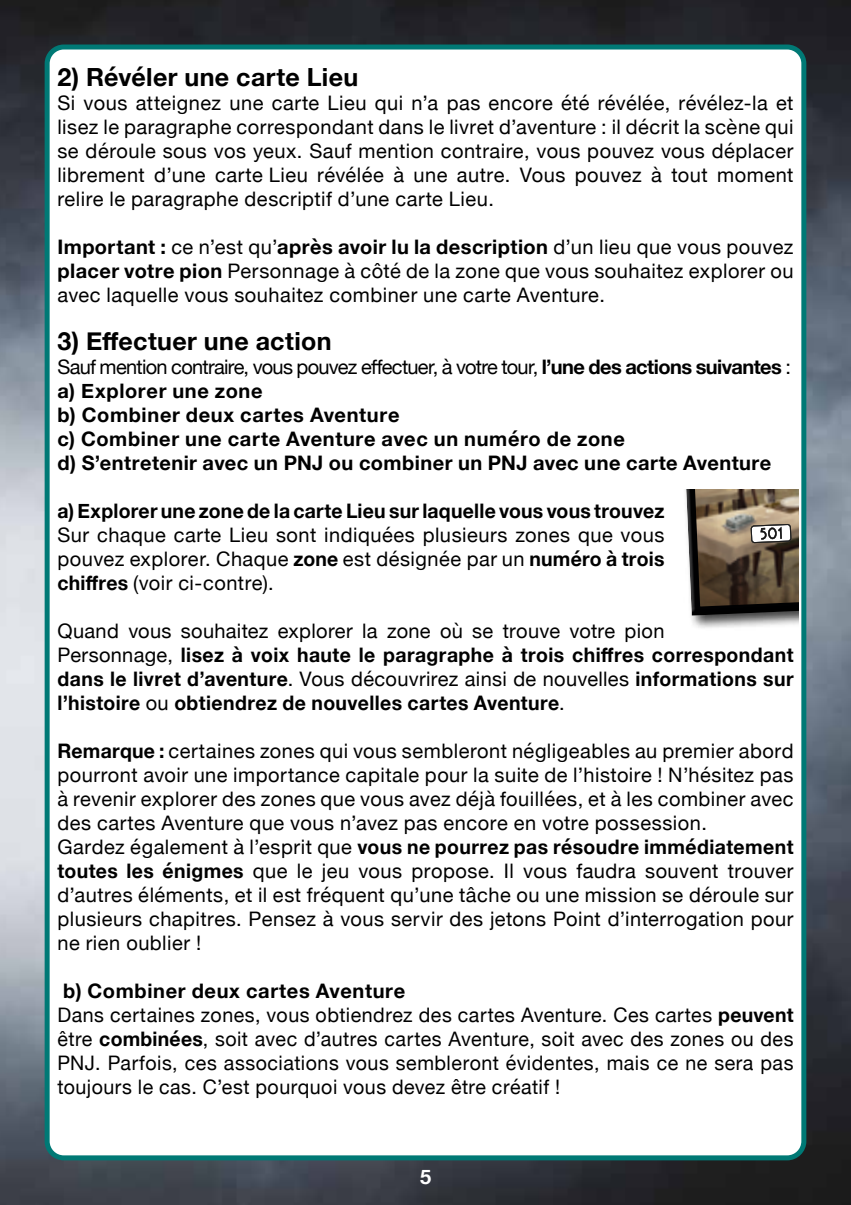
<style>
.page{position:relative;width:851px;height:1205px;background:#fff}
.page>*{position:absolute;margin:0;border:0;box-sizing:border-box;transform-origin:0 0}
.t1{font:700 25px "Helvetica Neue";letter-spacing:.015em;color:#000}
.t2{font:20px/24px "Helvetica Neue";letter-spacing:.025em;color:#000;text-align:justify}
.t3{font:700 20px/24px "Helvetica Neue";letter-spacing:.025em;color:#000}
.t4{font:700 20px "Helvetica Neue";color:#fff}
.s1{font-weight:700}
.s2{font-weight:400}
</style>
<div class="page">
<img style="left:0;top:0;width:850px;height:1205px">
<div style="left:47px;top:47px;width:756px;height:1111px;background:#fff;border-radius:17px"></div>
<div style="left:45px;top:45px;width:761px;height:1115px;border:5px solid #007975;border-radius:17px"></div>
<div style="left:681px;top:489px;width:117px;height:142px;background:#000;opacity:.75"></div>
<svg style="left:681px;top:489px;width:117px;height:128px;background:#726657"></svg>
<p class="t1" style="left:57px;top:57px;width:302px">2) Révéler une carte Lieu</p>
<p class="t2" style="left:57px;top:92px;width:737px">Si vous atteignez une carte Lieu qui n’a pas encore été révélée, révélez-la et lisez le paragraphe correspondant dans le livret d’aventure : il décrit la scène qui se déroule sous vos yeux. Sauf mention contraire, vous pouvez vous déplacer librement d’une carte Lieu révélée à une autre. Vous pouvez à tout moment relire le paragraphe descriptif d’une carte Lieu.</p>
<p class="t2" style="left:57px;top:236px;width:737px"><span class="s1">Important :</span> ce n’est qu’<span class="s1">après avoir lu la description</span> d’un lieu que vous pouvez <span class="s1">placer votre pion</span> Personnage à côté de la zone que vous souhaitez explorer ou avec laquelle vous souhaitez combiner une carte Aventure.</p>
<p class="t1" style="left:57px;top:321px;width:275px">3) Effectuer une action</p>
<p class="t3" style="left:57px;top:355px;width:734px"><span class="s2">Sauf mention contraire, vous pouvez effectuer, à votre tour,</span> l’une des actions suivantes <span class="s2">: </span>a) Explorer une zone<br>b) Combiner deux cartes Aventure<br>c) Combiner une carte Aventure avec un numéro de zone<br>d) S’entretenir avec un PNJ ou combiner un PNJ avec une carte Aventure</p>
<p class="t3" style="left:57px;top:499px;width:608px">a) Explorer une zone de la carte Lieu sur laquelle vous vous trouvez</p>
<p class="t2" style="left:57px;top:524px;width:608px">Sur chaque carte Lieu sont indiquées plusieurs zones que vous pouvez explorer. Chaque <span class="s1">zone</span> est désignée par un <span class="s1">numéro à trois chiffres</span> (voir ci-contre).</p>
<p class="t3" style="left:57px;top:619px;width:737px"><span class="s2">Quand vous souhaitez explorer la zone où se trouve votre pion<br>Personnage,</span> lisez à voix haute le paragraphe à trois chiffres correspondant dans le livret d’aventure<span class="s2">. Vous découvrirez ainsi de nouvelles</span> informations sur l’histoire <span class="s2">ou</span> obtiendrez de nouvelles cartes Aventure<span class="s2">.</span></p>
<p class="t2" style="left:57px;top:740px;width:737px;text-align:left"><span class="s1">Remarque :</span> certaines zones qui vous sembleront négligeables au premier abord pourront avoir une importance capitale pour la suite de l’histoire ! N’hésitez pas à revenir explorer des zones que vous avez déjà fouillées, et à les combiner avec des cartes Aventure que vous n’avez pas encore en votre possession.<br>Gardez également à l’esprit que <span class="s1">vous ne pourrez pas résoudre immédiatement toutes les énigmes</span> que le jeu vous propose. Il vous faudra souvent trouver d’autres éléments, et il est fréquent qu’une tâche ou une mission se déroule sur plusieurs chapitres. Pensez à vous servir des jetons Point d’interrogation pour ne rien oublier !</p>
<p class="t2" style="left:57px;top:980px;width:737px;text-align:left"><span class="s1">b) Combiner deux cartes Aventure<br></span>Dans certaines zones, vous obtiendrez des cartes Aventure. Ces cartes <span class="s1">peuvent </span>être <span class="s1">combinées</span>, soit avec d’autres cartes Aventure, soit avec des zones ou des PNJ. Parfois, ces associations vous sembleront évidentes, mais ce ne sera pas toujours le cas. C’est pourquoi vous devez être créatif !</p>
<p class="t4" style="left:420px;top:1161px;width:13px">5</p>
</div>
